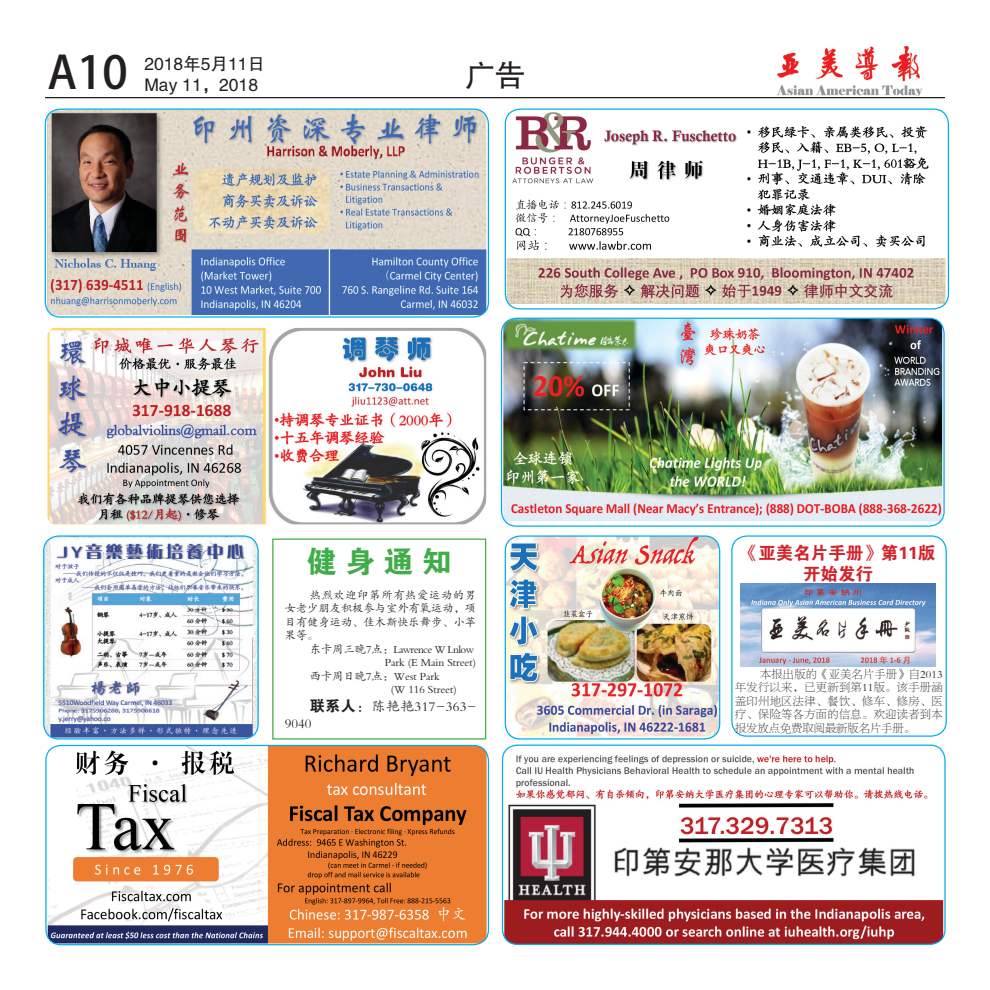
<style>
.page{position:relative;width:990px;height:990px;background:#fff}
.page>*{position:absolute;margin:0;border:0;box-sizing:border-box;transform-origin:0 0}
.t1{font:45px "Adobe Heiti Std";color:#231f20}
.t2{font:30px "FZDHTJW GB1 0";color:#41ad49}
.t3{font:30px "FZHTJW GB1 0";color:#231f20}
.t4{font:17.5px "FZHTFW GB1 0";color:#231f20}
.t5{font:17.5px "FZDHTJW GB1 0";color:#d2232a}
.t6{font:13.75px/16.5px "FZKTJW GB1 0";letter-spacing:.035em;color:#231f20}
.t7{font:11.25px/13.5px "FZKTJW GB1 0";color:#231f20;text-align:justify}
.t8{font:11.25px/13.5px "FZBSJW GB1 0";letter-spacing:.025em;color:#231f20;text-align:justify}
.t9{font:11.25px "FZKTJW GB1 0";letter-spacing:-.05em;color:#231f20}
.s1{font-family:"FZDHTJW GB1 0";font-size:15px}
.s2{font-size:15px}
</style>
<div class="page">
<hr style="left:45px;top:97px;width:900px;height:1px;background:#231f20">
<img style="left:776px;top:47px;width:147px;height:49px">
<img style="left:507px;top:110px;width:439px;height:194px">
<div style="left:505px;top:108px;width:444px;height:201px;border:1px solid #00aeef;border-radius:15px"></div>
<img style="left:47px;top:110px;width:439px;height:205px">
<div style="left:45px;top:108px;width:444px;height:210px;border:1px solid #00aeef;border-radius:15px"></div>
<img style="left:48px;top:328px;width:438px;height:196px">
<img style="left:503px;top:318px;width:439px;height:203px">
<div style="left:501px;top:318px;width:444px;height:209px;border:1px solid #00aeef;border-radius:15px"></div>
<img style="left:505px;top:537px;width:215px;height:200px">
<div style="left:505px;top:535px;width:215px;height:205px;border:1px solid #00aeef;border-radius:15px"></div>
<img style="left:45px;top:537px;width:212px;height:201px">
<div style="left:43px;top:535px;width:216px;height:205px;border:1px solid #00aeef;border-radius:15px"></div>
<div style="left:272px;top:539px;width:214px;height:201px;border:1px solid #41ad49"></div>
<div style="left:731px;top:535px;width:216px;height:202px;border:1px solid #00aeef;border-radius:15px"></div>
<img style="left:741px;top:584px;width:194px;height:83px">
<img style="left:504px;top:749px;width:439px;height:195px">
<div style="left:502px;top:745px;width:444px;height:200px;border:1px solid #00aeef;border-radius:15px"></div>
<img style="left:48px;top:745px;width:439px;height:198px">
<div style="left:45px;top:745px;width:444px;height:200px;border:1px solid #00aeef;border-radius:15px"></div>
<p class="t1" style="left:48px;top:46px;width:82px">A10</p>
<p class="t4" style="left:144px;top:54px;width:122px">2018年5月11日</p>
<p class="t4" style="left:144px;top:75px;width:115px">May 11，2018</p>
<p class="t3" style="left:465px;top:59px;width:61px">广告</p>
<p class="t2" style="left:307px;top:545px;width:146px">健 身 通 知</p>
<p class="t7" style="left:285px;top:589px;width:193px;text-indent:25px">热烈欢迎印第所有热爱运动的男女老少朋友积极参与室外有氧运动，项目有健身运动、佳木斯快乐舞步、小苹果等。</p>
<p class="t9" style="left:310px;top:643px;width:166px">东卡周三晚7点：Lawrence W Lnlow</p>
<p class="t7" style="left:385px;top:656px;width:93px">Park (E Main Street)</p>
<p class="t7" style="left:310px;top:670px;width:132px">西卡周日晚7点：West Park</p>
<p class="t7" style="left:391px;top:683px;width:67px">(W 116 Street)</p>
<p class="t6" style="left:285px;top:699px;width:193px;text-indent:25px"><span class="s1">联系人</span><span class="s2">：</span>陈艳艳317-363-<br>9040</p>
<p class="t5" style="left:741px;top:543px;width:196px">《亚美名片手册》第11版</p>
<p class="t5" style="left:803px;top:564px;width:71px">开始发行</p>
<p class="t8" style="left:735px;top:668px;width:209px;text-indent:25px">本报出版的《亚美名片手册》自2013年发行以来，已更新到第11版。该手册涵盖印州地区法律、餐饮、修车、修房、医疗、保险等各方面的信息。欢迎读者到本报发放点免费取阅最新版名片手册。</p>
</div>
